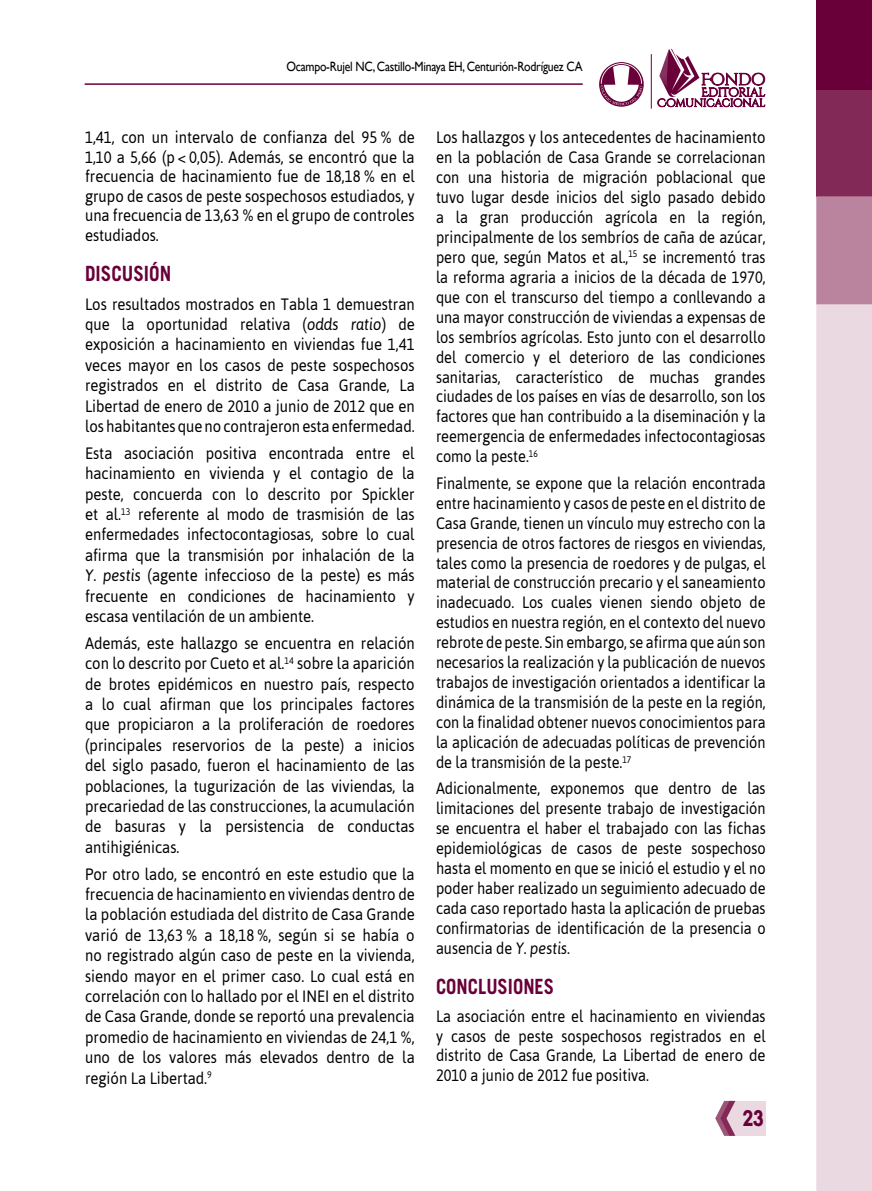
<style>
.page{position:relative;width:872px;height:1191px;background:#fff}
.page>*{position:absolute;margin:0;border:0;box-sizing:border-box;transform-origin:0 0}
.t1{font:22.5px "Milocha";color:#690039;scale:.87 1}
.t2{font:700 21px "Trade Gothic";color:#690039;scale:.88 1}
.t3{font:700 21px "Trade Gothic";color:#690039;scale:.9 1}
.t4{font:16.5px/20.4px "Asap";color:#000;text-align:justify;scale:.9 1}
.t5{font:16.5px/20px "Asap";color:#000;text-align:justify;scale:.88 1}
.t6{font:13.5px "Gill Sans";letter-spacing:-.02em;color:#000;scale:.87 1}
.s1{font-style:italic}
</style>
<div class="page">
<div style="left:724px;top:1100px;width:41px;height:35px;background:#ebd9e2"></div>
<svg style="left:715px;top:1100px;width:20px;height:35px"></svg>
<div style="left:816px;top:0;width:56px;height:90px;background:#690039"></div>
<div style="left:816px;top:90px;width:56px;height:106px;background:#832957"></div>
<div style="left:816px;top:196px;width:56px;height:109px;background:#bb849e"></div>
<svg style="left:816px;top:305px;width:56px;height:886px;background:#ebd9e2"></svg>
<hr style="left:85px;top:83px;width:498px;height:2px;background:#690039">
<svg style="left:657px;top:49px;width:108px;height:59px"></svg>
<svg style="left:599px;top:62px;width:44px;height:45px"></svg>
<svg style="left:600px;top:63px;width:42px;height:42px"></svg>
<hr style="left:651px;top:54px;width:1px;height:55px;background:#690039">
<p class="t6" style="left:286px;top:58px;width:342px">Ocampo-Rujel NC, Castillo-Minaya EH, Centurión-Rodríguez CA</p>
<p class="t4" style="left:85px;top:127px;width:368px;line-height:19.5px">1,41, con un intervalo de confianza del 95 % de 1,10 a 5,66 (p &lt; 0,05). Además, se encontró que la frecuencia de hacinamiento fue de 18,18 % en el grupo de casos de peste sospechosos estudiados, y una frecuencia de 13,63 % en el grupo de controles estudiados.</p>
<p class="t3" style="left:85px;top:260px;width:97px">DISCUSIÓN</p>
<p class="t4" style="left:85px;top:293px;width:368px">Los resultados mostrados en Tabla 1 demuestran que la oportunidad relativa (<span class="s1">odds ratio</span>) de exposición a hacinamiento en viviendas fue 1,41 veces mayor en los casos de peste sospechosos registrados en el distrito de Casa Grande, La Libertad de enero de 2010 a junio de 2012 que en los habitantes que no contrajeron esta enfermedad.</p>
<p class="t4" style="left:85px;top:442px;width:368px">Esta asociación positiva encontrada entre el hacinamiento en vivienda y el contagio de la peste, concuerda con lo descrito por Spickler et al.<sup>13</sup> referente al modo de trasmisión de las enfermedades infectocontagiosas, sobre lo cual afirma que la transmisión por inhalación de la <span class="s1">Y. pestis</span> (agente infeccioso de la peste) es más frecuente en condiciones de hacinamiento y escasa ventilación de un ambiente.</p>
<p class="t4" style="left:85px;top:632px;width:368px">Además, este hallazgo se encuentra en relación con lo descrito por Cueto et al.<sup>14</sup> sobre la aparición de brotes epidémicos en nuestro país, respecto a lo cual afirman que los principales factores que propiciaron a la proliferación de roedores (principales reservorios de la peste) a inicios del siglo pasado, fueron el hacinamiento de las poblaciones, la tugurización de las viviendas, la precariedad de las construcciones, la acumulación de basuras y la persistencia de conductas antihigiénicas.</p>
<p class="t4" style="left:85px;top:863px;width:368px">Por otro lado, se encontró en este estudio que la frecuencia de hacinamiento en viviendas dentro de la población estudiada del distrito de Casa Grande varió de 13,63 % a 18,18 %, según si se había o no registrado algún caso de peste en la vivienda, siendo mayor en el primer caso. Lo cual está en correlación con lo hallado por el INEI en el distrito de Casa Grande, donde se reportó una prevalencia promedio de hacinamiento en viviendas de 24,1 %, uno de los valores más elevados dentro de la región La Libertad.<sup>9</sup></p>
<p class="t4" style="left:436px;top:127px;width:368px;line-height:20px">Los hallazgos y los antecedentes de hacinamiento en la población de Casa Grande se correlacionan con una historia de migración poblacional que tuvo lugar desde inicios del siglo pasado debido a la gran producción agrícola en la región, principalmente de los sembríos de caña de azúcar, pero que, según Matos et al.,<sup>15</sup> se incrementó tras la reforma agraria a inicios de la década de 1970, que con el transcurso del tiempo a conllevando a una mayor construcción de viviendas a expensas de los sembríos agrícolas. Esto junto con el desarrollo del comercio y el deterioro de las condiciones sanitarias, característico de muchas grandes ciudades de los países en vías de desarrollo, son los factores que han contribuido a la diseminación y la reemergencia de enfermedades infectocontagiosas como la peste.<sup>16</sup></p>
<p class="t5" style="left:436px;top:473px;width:376px">Finalmente, se expone que la relación encontrada entre hacinamiento y casos de peste en el distrito de Casa Grande, tienen un vínculo muy estrecho con la presencia de otros factores de riesgos en viviendas, tales como la presencia de roedores y de pulgas, el material de construcción precario y el saneamiento inadecuado. Los cuales vienen siendo objeto de estudios en nuestra región, en el contexto del nuevo rebrote de peste. Sin embargo, se afirma que aún son necesarios la realización y la publicación de nuevos trabajos de investigación orientados a identificar la dinámica de la transmisión de la peste en la región, con la finalidad obtener nuevos conocimientos para la aplicación de adecuadas políticas de prevención de la transmisión de la peste.<sup>17</sup></p>
<p class="t5" style="left:436px;top:778px;width:376px">Adicionalmente, exponemos que dentro de las limitaciones del presente trabajo de investigación se encuentra el haber el trabajado con las fichas epidemiológicas de casos de peste sospechoso hasta el momento en que se inició el estudio y el no poder haber realizado un seguimiento adecuado de cada caso reportado hasta la aplicación de pruebas confirmatorias de identificación de la presencia o ausencia de <span class="s1">Y. pestis</span>.</p>
<p class="t2" style="left:436px;top:973px;width:136px">CONCLUSIONES</p>
<p class="t5" style="left:436px;top:1006px;width:376px;line-height:19.5px">La asociación entre el hacinamiento en viviendas y casos de peste sospechosos registrados en el distrito de Casa Grande, La Libertad de enero de 2010 a junio de 2012 fue positiva.</p>
<h1 class="t1" style="left:742px;top:1105px;width:25px">23</h1>
</div>
